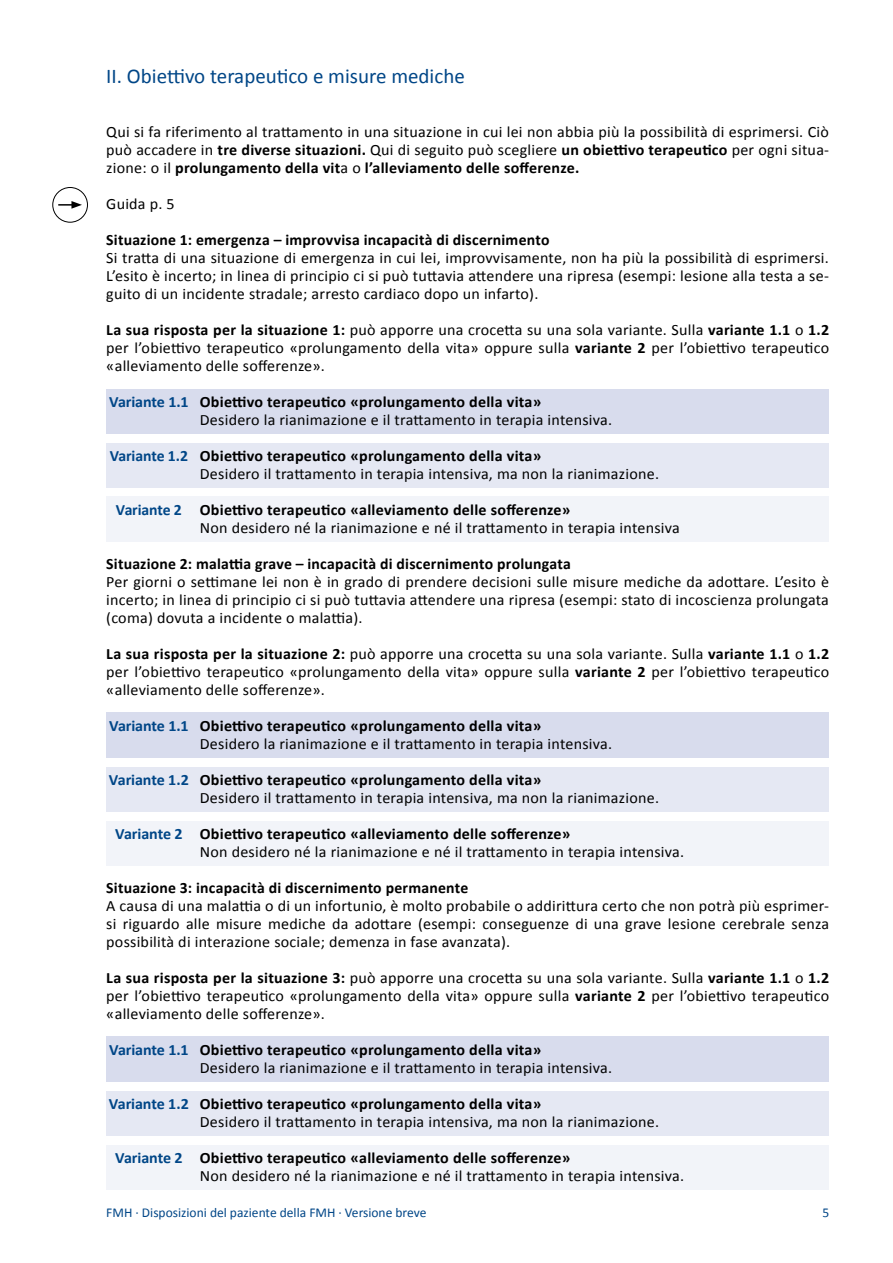
<style>
.page{position:relative;width:893px;height:1263px;background:#fff}
.page>*{position:absolute;margin:0;border:0;box-sizing:border-box;transform-origin:0 0}
.SBR_H2_14{font:21px "Calibri";color:#004687}
.GT{font:15.75px/18px "Calibri";letter-spacing:.015em;color:#000;text-align:justify}
.SBR_Option_Kasten_Zeile1_5{font:15.75px/18px "Calibri";letter-spacing:.015em;color:#000}
.SBR_Option_Kasten_Zeile1_10{font:15.75px/18px "Calibri";letter-spacing:.015em;color:#000}
.SBR_Option_Kasten_Zeile1_15{font:15.75px/18px "Calibri";letter-spacing:.015em;color:#000}
.SBR_H3_10_5Bold-LW10{font:700 15.75px "Calibri";letter-spacing:.015em;color:#000}
.t1{font:13.5px "Calibri";color:#004687}
.s1{font-weight:700}
.s2{font-weight:700;color:#004687}
</style>
<div class="page">
<div style="left:106px;top:496px;width:723px;height:43px;background:#f2f4f9"></div>
<div style="left:106px;top:389px;width:723px;height:44px;background:#d8dced"></div>
<div style="left:106px;top:443px;width:723px;height:44px;background:#e5e8f3"></div>
<div style="left:106px;top:497px;width:723px;height:44px;background:#f2f4f9"></div>
<div style="left:106px;top:713px;width:723px;height:44px;background:#d8dced"></div>
<div style="left:106px;top:767px;width:723px;height:44px;background:#e5e8f3"></div>
<div style="left:106px;top:821px;width:723px;height:44px;background:#f2f4f9"></div>
<div style="left:106px;top:1037px;width:723px;height:44px;background:#d8dced"></div>
<div style="left:106px;top:1091px;width:723px;height:44px;background:#e5e8f3"></div>
<div style="left:106px;top:1145px;width:723px;height:44px;background:#f2f4f9"></div>
<div style="left:52px;top:187px;width:36px;height:36px;border:1px solid #000;border-radius:50%"></div>
<svg style="left:58px;top:201px;width:24px;height:8px"></svg>
<h2 class="SBR_H2_14" style="left:106px;top:61px;width:360px">II. Obiettivo terapeutico e misure mediche</h2>
<p class="GT" style="left:106px;top:122px;width:724px">Qui si fa riferimento al trattamento in una situazione in cui lei non abbia più la possibilità di esprimersi. Ciò può accadere in <span class="s1">tre diverse situazioni.</span> Qui di seguito può scegliere <span class="s1">un obiettivo terapeutico</span> per ogni situa&shy;zione: o il <span class="s1">prolungamento della vit</span>a o <span class="s1">l’alleviamento delle sofferenze.</span></p>
<p class="GT" style="left:106px;top:194px;width:70px">Guida p. 5</p>
<h3 class="SBR_H3_10_5Bold-LW10" style="left:106px;top:228px;width:445px">Situazione 1: emergenza – improvvisa incapacità di discernimento</h3>
<p class="GT" style="left:106px;top:248px;width:724px">Si tratta di una situazione di emergenza in cui lei, improvvisamente, non ha più la possibilità di esprimersi.<br>L’esito è incerto; in linea di principio ci si può tuttavia attendere una ripresa (esempi: lesione alla testa a se&shy;guito di un incidente stradale; arresto cardiaco dopo un infarto).</p>
<p class="GT" style="left:106px;top:320px;width:724px"><span class="s1">La sua risposta per la situazione 1:</span> può apporre una crocetta su una sola variante. Sulla <span class="s1">variante 1.1</span> o <span class="s1">1.2 </span>per l’obiettivo terapeutico «prolungamento della vita» oppure sulla <span class="s1">variante 2</span> per l’obiettivo terapeutico «alleviamento delle sofferenze».</p>
<p class="SBR_Option_Kasten_Zeile1_15" style="left:200px;top:392px;width:414px;text-indent:-91px"><span class="s2">Variante 1.1</span> <span class="s1">Obiettivo terapeutico «prolungamento della vita»<br></span>Desidero la rianimazione e il trattamento in terapia intensiva.</p>
<p class="SBR_Option_Kasten_Zeile1_10" style="left:200px;top:446px;width:461px;text-indent:-90px"><span class="s2">Variante 1.2</span> <span class="s1">Obiettivo terapeutico «prolungamento della vita»<br></span>Desidero il trattamento in terapia intensiva, ma non la rianimazione.</p>
<p class="SBR_Option_Kasten_Zeile1_5" style="left:200px;top:500px;width:481px;text-indent:-84px"><span class="s2">Variante 2</span> <span class="s1">Obiettivo terapeutico «alleviamento delle sofferenze»<br></span>Non desidero né la rianimazione e né il trattamento in terapia intensiva</p>
<h3 class="SBR_H3_10_5Bold-LW10" style="left:106px;top:552px;width:466px">Situazione 2: malattia grave – incapacità di discernimento prolungata</h3>
<p class="GT" style="left:106px;top:572px;width:724px">Per giorni o settimane lei non è in grado di prendere decisioni sulle misure mediche da adottare. L’esito è incerto; in linea di principio ci si può tuttavia attendere una ripresa (esempi: stato di incoscienza prolungata (coma) dovuta a incidente o malattia).</p>
<p class="GT" style="left:106px;top:644px;width:724px"><span class="s1">La sua risposta per la situazione 2:</span> può apporre una crocetta su una sola variante. Sulla <span class="s1">variante 1.1</span> o <span class="s1">1.2 </span>per l’obiettivo terapeutico «prolungamento della vita» oppure sulla <span class="s1">variante 2</span> per l’obiettivo terapeutico «alleviamento delle sofferenze».</p>
<p class="SBR_Option_Kasten_Zeile1_15" style="left:200px;top:716px;width:414px;text-indent:-91px"><span class="s2">Variante 1.1</span> <span class="s1">Obiettivo terapeutico «prolungamento della vita»<br></span>Desidero la rianimazione e il trattamento in terapia intensiva.</p>
<p class="SBR_Option_Kasten_Zeile1_10" style="left:200px;top:770px;width:461px;text-indent:-91px"><span class="s2">Variante 1.2</span> <span class="s1">Obiettivo terapeutico «prolungamento della vita»<br></span>Desidero il trattamento in terapia intensiva, ma non la rianimazione.</p>
<p class="SBR_Option_Kasten_Zeile1_5" style="left:200px;top:824px;width:486px;text-indent:-85px"><span class="s2">Variante 2</span> <span class="s1">Obiettivo terapeutico «alleviamento delle sofferenze»<br></span>Non desidero né la rianimazione e né il trattamento in terapia intensiva.</p>
<h3 class="SBR_H3_10_5Bold-LW10" style="left:106px;top:876px;width:363px">Situazione 3: incapacità di discernimento permanente</h3>
<p class="GT" style="left:106px;top:896px;width:724px">A causa di una malattia o di un infortunio, è molto probabile o addirittura certo che non potrà più esprimer&shy;si riguardo alle misure mediche da adottare (esempi: conseguenze di una grave lesione cerebrale senza possibilità di interazione sociale; demenza in fase avanzata).</p>
<p class="GT" style="left:106px;top:968px;width:724px"><span class="s1">La sua risposta per la situazione 3:</span> può apporre una crocetta su una sola variante. Sulla <span class="s1">variante 1.1</span> o <span class="s1">1.2 </span>per l’obiettivo terapeutico «prolungamento della vita» oppure sulla <span class="s1">variante 2</span> per l’obiettivo terapeutico «alleviamento delle sofferenze».</p>
<p class="SBR_Option_Kasten_Zeile1_15" style="left:200px;top:1040px;width:414px;text-indent:-91px"><span class="s2">Variante 1.1</span> <span class="s1">Obiettivo terapeutico «prolungamento della vita»<br></span>Desidero la rianimazione e il trattamento in terapia intensiva.</p>
<p class="SBR_Option_Kasten_Zeile1_10" style="left:200px;top:1094px;width:461px;text-indent:-91px"><span class="s2">Variante 1.2</span> <span class="s1">Obiettivo terapeutico «prolungamento della vita»<br></span>Desidero il trattamento in terapia intensiva, ma non la rianimazione.</p>
<p class="SBR_Option_Kasten_Zeile1_5" style="left:200px;top:1148px;width:486px;text-indent:-85px"><span class="s2">Variante 2</span> <span class="s1">Obiettivo terapeutico «alleviamento delle sofferenze»<br></span>Non desidero né la rianimazione e né il trattamento in terapia intensiva.</p>
<p class="t1" style="left:106px;top:1203px;width:322px">FMH · Disposizioni del paziente della FMH · Versione breve</p>
<p class="t1" style="left:822px;top:1203px;width:8px">5</p>
</div>
